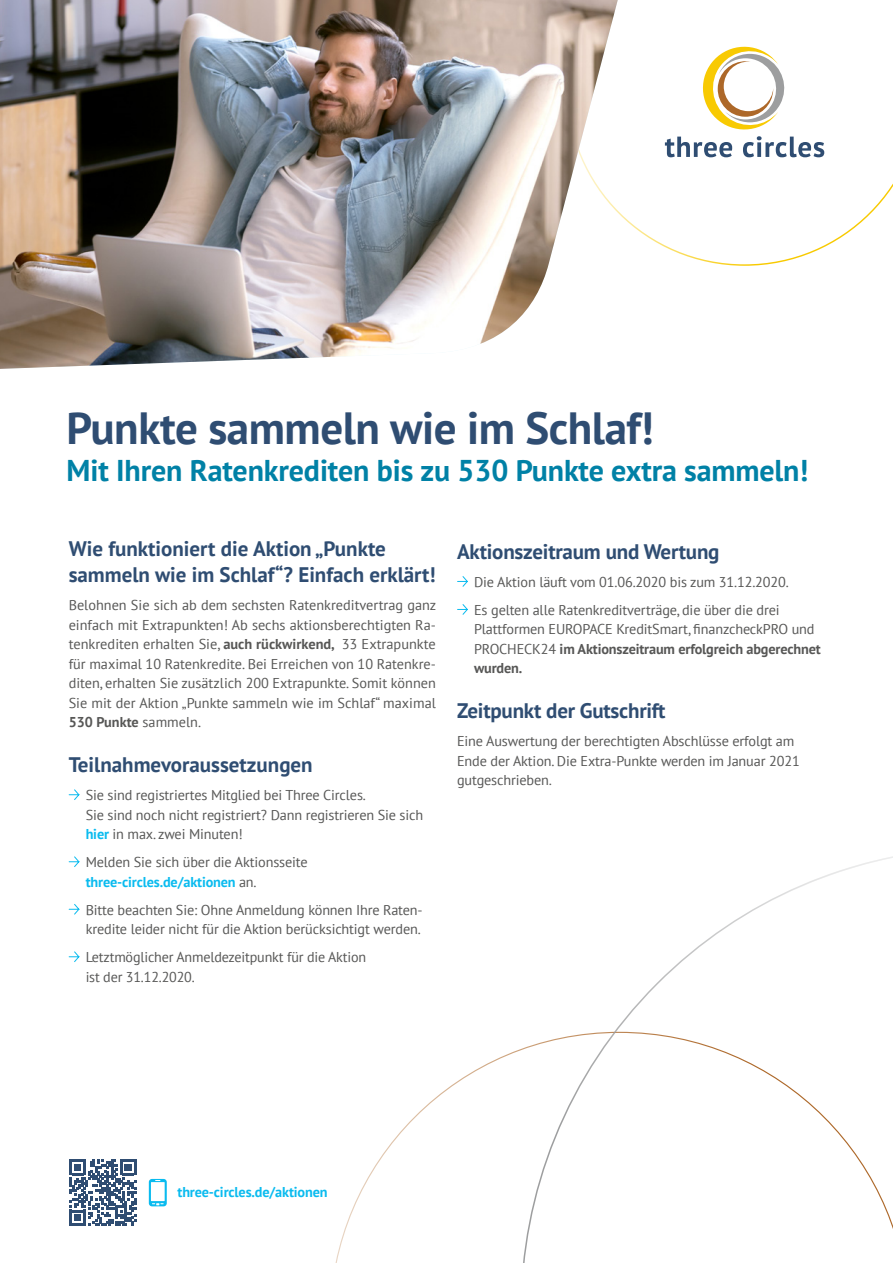
<style>
.page{position:relative;width:893px;height:1263px;background:#fff}
.page>*{position:absolute;margin:0;border:0;box-sizing:border-box;transform-origin:0 0}
.t1{font:700 45px "PT Sans";letter-spacing:-.01em;color:#2f4d72}
.t2{font:700 30px "PT Sans";letter-spacing:-.005em;color:#0081a6}
.t3{font:700 21px/25.5px "PT Sans";color:#2f4d72}
.t4{font:14.25px/19.5px "PT Sans";letter-spacing:-.01em;color:#575756}
.t5{font:700 14.25px "PT Sans";letter-spacing:-.01em;color:#0abbef}
.s1{font-weight:700}
.s2{font-weight:700;color:#0abbef}
.s3{font-family:"Minion Pro";font-size:13.95px}
</style>
<div class="page">
<svg style="left:694px;top:46px;width:199px;height:220px"></svg>
<img style="left:0;top:0;width:618px;height:369px">
<svg style="left:665px;top:47px;width:159px;height:110px"></svg>
<svg style="left:68px;top:789px;width:12px;height:11px"></svg>
<svg style="left:68px;top:856px;width:12px;height:11px"></svg>
<svg style="left:68px;top:904px;width:12px;height:11px"></svg>
<svg style="left:68px;top:951px;width:12px;height:11px"></svg>
<svg style="left:457px;top:576px;width:11px;height:11px"></svg>
<svg style="left:457px;top:604px;width:11px;height:11px"></svg>
<svg style="left:70px;top:1159px;width:66px;height:67px"></svg>
<svg style="left:149px;top:1179px;width:18px;height:27px"></svg>
<svg style="left:474px;top:907px;width:419px;height:356px"></svg>
<svg style="left:756px;top:856px;width:137px;height:54px"></svg>
<h1 class="t1" style="left:67px;top:398px;width:589px">Punkte sammeln wie im Schlaf!</h1>
<h2 class="t2" style="left:67px;top:451px;width:743px">Mit Ihren Ratenkrediten bis zu 530 Punkte extra sammeln!</h2>
<h3 class="t3" style="left:69px;top:536px;width:369px">Wie funktioniert die Aktion „Punkte sammeln wie im Schlaf“? Einfach erklärt!</h3>
<p class="t4" style="left:69px;top:595px;width:369px;text-align:justify">Belohnen Sie sich ab dem sechsten Ratenkreditvertrag ganz einfach mit Extrapunkten! Ab sechs aktionsberechtigten Ra&shy;tenkrediten erhalten Sie, <span class="s1">auch rückwirkend,</span> 33 Extrapunkte für maximal 10 Ratenkredite. Bei Erreichen von 10 Ratenkre&shy;diten, erhalten Sie zusätzlich 200 Extrapunkte. Somit können Sie mit der Aktion „Punkte sammeln wie im Schlaf“ maximal <span class="s1">530 Punkte</span> sammeln.</p>
<h3 class="t3" style="left:69px;top:751px;width:245px">Teilnahmevoraussetzungen</h3>
<p class="t4" style="left:86px;top:785px;width:339px">Sie sind registriertes Mitglied bei Three Circles.<br>Sie sind noch nicht registriert? Dann registrieren Sie sich <span class="s2">hier</span> in max. zwei Minuten!</p>
<p class="t4" style="left:86px;top:852px;width:223px">Melden Sie sich über die Aktionsseite <span class="s2">three-circles.de/aktionen</span> an.</p>
<p class="t4" style="left:86px;top:899px;width:338px">Bitte beachten Sie: Ohne Anmeldung können Ihre Raten&shy;kredite leider nicht für die Aktion berücksichtigt werden.</p>
<p class="t4" style="left:86px;top:947px;width:282px">Letztmöglicher Anmeldezeitpunkt für die Aktion ist der 31.12.2020.</p>
<h3 class="t3" style="left:457px;top:538px;width:264px">Aktionszeitraum und Wertung</h3>
<p class="t4" style="left:474px;top:567px;width:316px;line-height:28px">Die Aktion läuft vom 01.06.2020 bis zum 31.12.2020.<br>Es gelten alle Ratenkreditverträge, die über die drei</p>
<p class="t4" style="left:474px;top:619px;width:348px">Plattformen EUROPACE KreditSmart, finanzcheckPRO und<br>PROCHECK24 <span class="s1">im Aktionszeitraum erfolgreich abgerechnet wurden.</span></p>
<h3 class="t3" style="left:457px;top:698px;width:210px">Zeitpunkt der Gutschrift</h3>
<p class="t4" style="left:457px;top:731px;width:344px">Eine Auswertung der berechtigten Abschlüsse erfolgt am<br>Ende der Aktion. Die Extra-Punkte werden im Januar 2021 gutgeschrieben<span class="s3">.</span></p>
<p class="t5" style="left:178px;top:1182px;width:152px">three-circles.de/aktionen</p>
</div>
